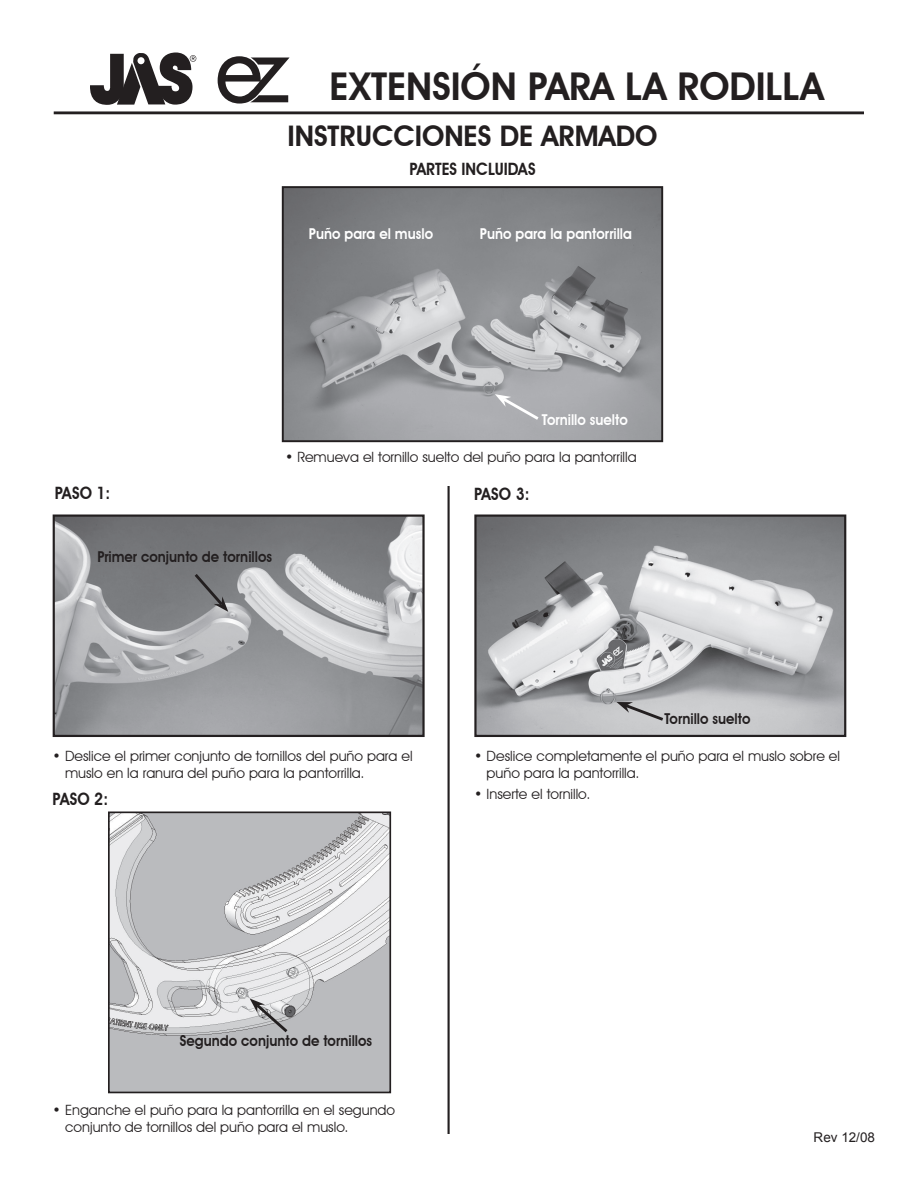
<style>
.page{position:relative;width:918px;height:1188px;background:#fff}
.page>*{position:absolute;margin:0;border:0;box-sizing:border-box;transform-origin:0 0}
.t1{font:600 38.25px "Avant Garde IT Cby BT";color:#231f20}
.t2{font:600 28.35px "Avant Garde IT Cby BT";color:#231f20}
.t3{font:600 16.95px "Avant Garde IT Cby BT";color:#231f20;scale:.92 1}
.t4{font:600 15px "Avant Garde IT Cby BT";color:#231f20;scale:.92 1}
.t5{font:600 15px "Avant Garde IT Cby BT";color:#fff;scale:.92 1}
.t6{font:14.25px/17px "Avant Garde IT Cby BT";color:#231f20}
.t7{font:13.5px "Arial";color:#231f20}
</style>
<div class="page">
<hr style="left:54px;top:111px;width:810px;height:3px;background:#231f20">
<img style="left:285px;top:189px;width:375px;height:250px">
<div style="left:282px;top:186px;width:381px;height:256px;border:2px solid #231f20"></div>
<img style="left:477px;top:517px;width:366px;height:217px">
<div style="left:474px;top:514px;width:372px;height:223px;border:2px solid #231f20"></div>
<img style="left:56px;top:517px;width:366px;height:217px">
<div style="left:53px;top:514px;width:372px;height:223px;border:2px solid #231f20"></div>
<img style="left:111px;top:815px;width:277px;height:275px">
<div style="left:108px;top:812px;width:283px;height:281px;border:2px solid #231f20"></div>
<svg style="left:90px;top:52px;width:106px;height:53px"></svg>
<svg style="left:218px;top:56px;width:72px;height:48px"></svg>
<hr style="left:448px;top:486px;width:2px;height:648px;background:#231f20">
<svg style="left:495px;top:394px;width:47px;height:28px"></svg>
<svg style="left:616px;top:702px;width:50px;height:21px"></svg>
<svg style="left:250px;top:998px;width:41px;height:37px"></svg>
<svg style="left:192px;top:571px;width:36px;height:41px"></svg>
<h1 class="t1" style="left:330px;top:64px;width:496px">EXTENSIÓN PARA LA RODILLA</h1>
<h2 class="t2" style="left:287px;top:119px;width:372px">INSTRUCCIONES DE ARMADO</h2>
<p class="t3" style="left:409px;top:159px;width:139px">PARTES INCLUIDAS</p>
<p class="t5" style="left:309px;top:224px;width:136px">Puño para el muslo</p>
<p class="t5" style="left:480px;top:224px;width:167px">Puño para la pantorrilla</p>
<p class="t5" style="left:542px;top:411px;width:95px">Tornillo suelto</p>
<p class="t3" style="left:55px;top:483px;width:62px">PASO 1:</p>
<p class="t6" style="left:285px;top:449px;width:353px">• Remueva el tornillo suelto del puño para la pantorrilla</p>
<p class="t3" style="left:474px;top:484px;width:62px">PASO 3:</p>
<p class="t4" style="left:97px;top:548px;width:191px">Primer conjunto de tornillos</p>
<p class="t4" style="left:664px;top:710px;width:95px">Tornillo suelto</p>
<p class="t6" style="left:65px;top:747px;width:349px;text-indent:-12px">• Deslice el primer conjunto de tornillos del puño para el muslo en la ranura del puño para la pantorrilla.</p>
<p class="t3" style="left:53px;top:789px;width:62px">PASO 2:</p>
<p class="t6" style="left:487px;top:747px;width:355px;text-indent:-12px">• Deslice completamente el puño para el muslo sobre el puño para la pantorrilla.</p>
<p class="t6" style="left:474px;top:785px;width:118px">• Inserte el tornillo.</p>
<p class="t4" style="left:180px;top:1032px;width:210px">Segundo conjunto de tornillos</p>
<p class="t6" style="left:65px;top:1101px;width:332px;text-indent:-12px">• Enganche el puño para la pantorrilla en el segundo conjunto de tornillos del puño para el muslo.</p>
<p class="t7" style="left:814px;top:1130px;width:63px">Rev 12/08</p>
</div>
